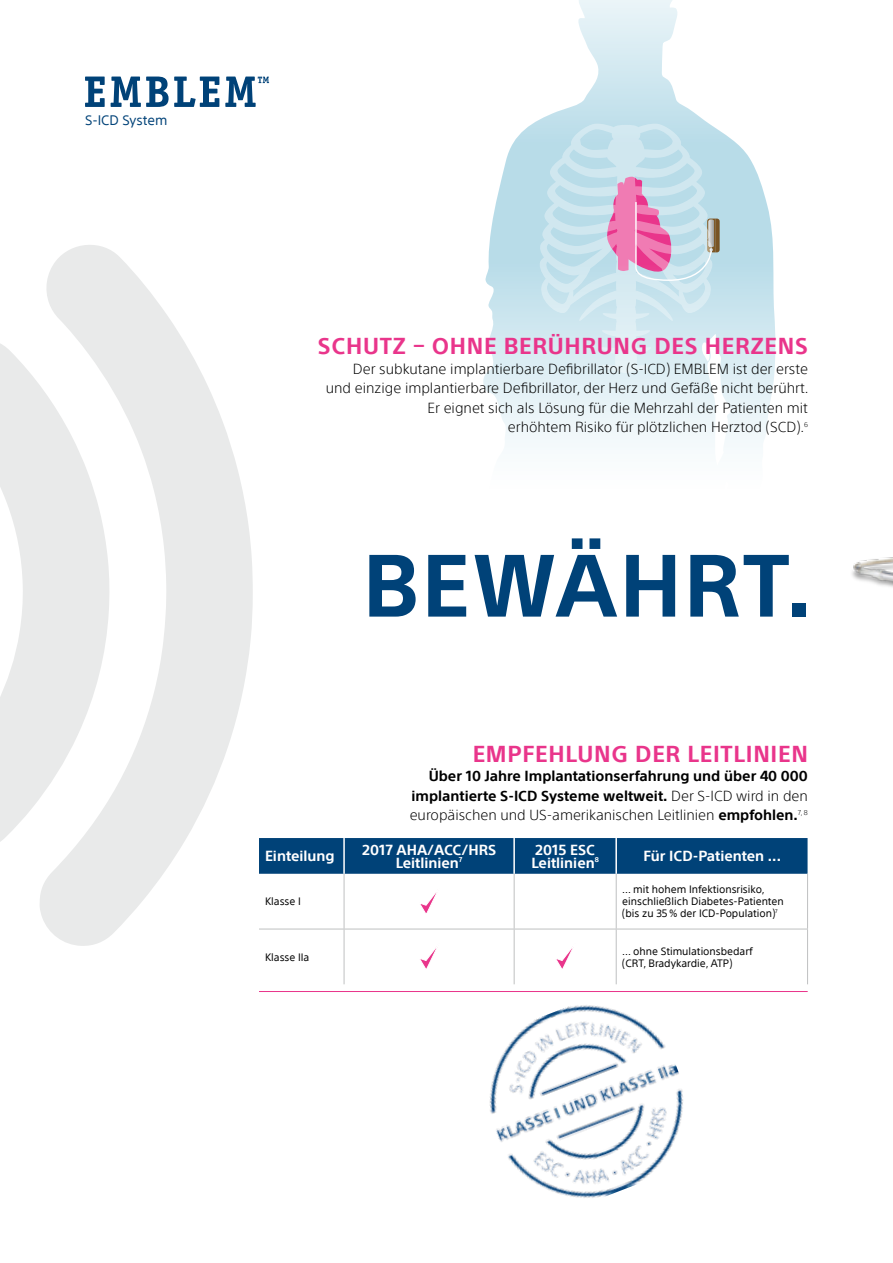
<style>
.page{position:relative;width:893px;height:1263px;background:#fff}
.page>*{position:absolute;margin:0;border:0;box-sizing:border-box;transform-origin:0 0}
.t1{font:700 86.4px "SST";letter-spacing:.025em;color:#004278}
.t2{font:700 22.5px "SST";letter-spacing:.03em;color:#e9358b}
.t3{font:300 14.25px/19.5px "SST";color:#000;text-align:right}
.t4{font:700 14.25px/19.5px "SST";color:#000;text-align:justify}
.t5{font:700 14.25px/12.8px "SST";color:#fff;text-align:center}
.t6{font:13.5px "SST";color:#004278}
.t7{font:10.5px/12px "SST";color:#000}
.s1{font-weight:300}
</style>
<div class="page">
<svg style="left:483px;top:0;width:293px;height:899px"></svg>
<img style="left:714px;top:219px;width:6px;height:33px">
<svg style="left:538px;top:124px;width:176px;height:249px;background:#cdd9e7"></svg>
<svg style="left:85px;top:77px;width:20px;height:30px"></svg>
<svg style="left:111px;top:77px;width:108px;height:30px"></svg>
<svg style="left:225px;top:77px;width:44px;height:30px"></svg>
<svg style="left:40px;top:245px;width:213px;height:701px;fill:#e9eaea"></svg>
<svg style="left:0;top:338px;width:110px;height:516px;fill:#e9eaea"></svg>
<img style="left:852px;top:557px;width:41px;height:30px">
<div style="left:259px;top:838px;width:548px;height:36px;background:#004278"></div>
<hr style="left:344px;top:874px;width:1px;height:55px;background:#bfc0c1">
<hr style="left:514px;top:874px;width:1px;height:55px;background:#bfc0c1">
<hr style="left:616px;top:874px;width:1px;height:55px;background:#bfc0c1">
<hr style="left:807px;top:874px;width:1px;height:55px;background:#bfc0c1">
<hr style="left:344px;top:929px;width:1px;height:55px;background:#bfc0c1">
<hr style="left:514px;top:929px;width:1px;height:55px;background:#bfc0c1">
<hr style="left:616px;top:929px;width:1px;height:55px;background:#bfc0c1">
<hr style="left:807px;top:929px;width:1px;height:55px;background:#bfc0c1">
<hr style="left:343px;top:838px;width:2px;height:36px;background:#fff">
<hr style="left:513px;top:838px;width:2px;height:36px;background:#fff">
<hr style="left:615px;top:838px;width:2px;height:36px;background:#fff">
<hr style="left:259px;top:929px;width:85px;height:1px;background:#bfc0c1">
<hr style="left:344px;top:929px;width:170px;height:1px;background:#bfc0c1">
<hr style="left:514px;top:929px;width:102px;height:1px;background:#bfc0c1">
<hr style="left:616px;top:929px;width:192px;height:1px;background:#bfc0c1">
<svg style="left:420px;top:892px;width:17px;height:21px"></svg>
<svg style="left:420px;top:948px;width:17px;height:21px"></svg>
<svg style="left:556px;top:948px;width:17px;height:21px"></svg>
<hr style="left:259px;top:991px;width:549px;height:1px;background:#e9358b">
<img style="left:489px;top:978px;width:194px;height:220px">
<p class="t6" style="left:85px;top:112px;width:84px">S-ICD System</p>
<h2 class="t2" style="left:318px;top:333px;width:491px">SCHUTZ – OHNE BERÜHRUNG DES HERZENS</h2>
<p class="t3" style="left:326px;top:359px;width:484px">Der subkutane implantierbare Defibrillator (S-ICD) EMBLEM ist der erste und einzige implantierbare Defibrillator, der Herz und Gefäße nicht berührt.<br>Er eignet sich als Lösung für die Mehrzahl der Patienten mit<br>erhöhtem Risiko für plötzlichen Herztod (SCD).<sup>6</sup></p>
<h1 class="t1" style="left:363px;top:535px;width:451px">BEWÄHRT.</h1>
<h2 class="t2" style="left:473px;top:740px;width:337px">EMPFEHLUNG DER LEITLINIEN</h2>
<p class="t4" style="left:410px;top:766px;width:400px;text-indent:19px">Über 10 Jahre Implantationserfahrung und über 40 000 implantierte S-ICD Systeme weltweit. <span class="s1">Der S-ICD wird in den europäischen und US-amerikanischen Leitlinien</span> empfohlen.<sup>7,</sup> <sup>8</sup></p>
<p class="t5" style="left:265px;top:850px;width:71px">Einteilung</p>
<p class="t5" style="left:362px;top:843px;width:135px">2017 AHA/ACC/HRS<br>Leitlinien<sup>7</sup></p>
<p class="t5" style="left:531px;top:843px;width:69px;text-align:left">2015 ESC<br>Leitlinien<sup>8</sup></p>
<p class="t5" style="left:643px;top:850px;width:139px">Für ICD-Patienten ...</p>
<p class="t7" style="left:265px;top:895px;width:37px">Klasse I</p>
<p class="t7" style="left:622px;top:883px;width:163px">... mit hohem Infektionsrisiko, einschließlich Diabetes-Patienten (bis zu 35% der ICD-Population)<sup>7</sup></p>
<p class="t7" style="left:265px;top:951px;width:46px">Klasse IIa</p>
<p class="t7" style="left:622px;top:945px;width:132px">... ohne Stimulationsbedarf (CRT, Bradykardie, ATP)</p>
</div>
